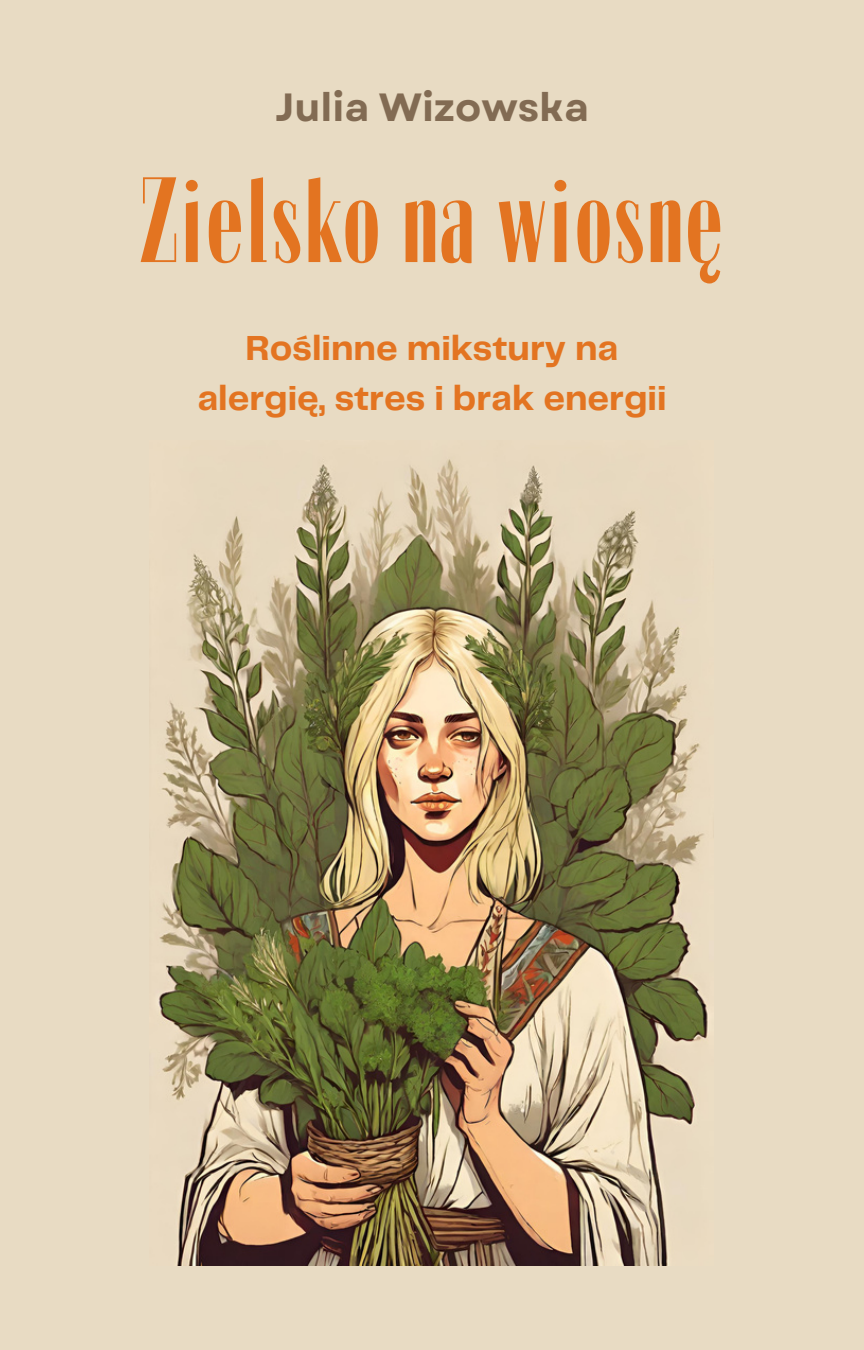
<style>
.page{position:relative;width:864px;height:1350px;background:#e8dbc3}
.page>*{position:absolute;margin:0;border:0;box-sizing:border-box;transform-origin:0 0}
.t1{font:117.23px "Zabatana Poster";color:#e37421}
.t2{font:700 39.38px "Garet";color:#826b53}
.t3{font:700 36.23px "Telegraf";color:#e37421}
</style>
<div class="page">
<img style="left:157px;top:459px;width:557px;height:807px">
<p class="t2" style="left:275px;top:79px;width:315px">Julia Wizowska</p>
<h1 class="t1" style="left:140px;top:180px;width:585px">Zielsko na wiosnę</h1>
<p class="t3" style="left:246px;top:332px;width:374px">Roślinne mikstury na</p>
<p class="t3" style="left:197px;top:382px;width:471px">alergię, stres i brak energii</p>
</div>
